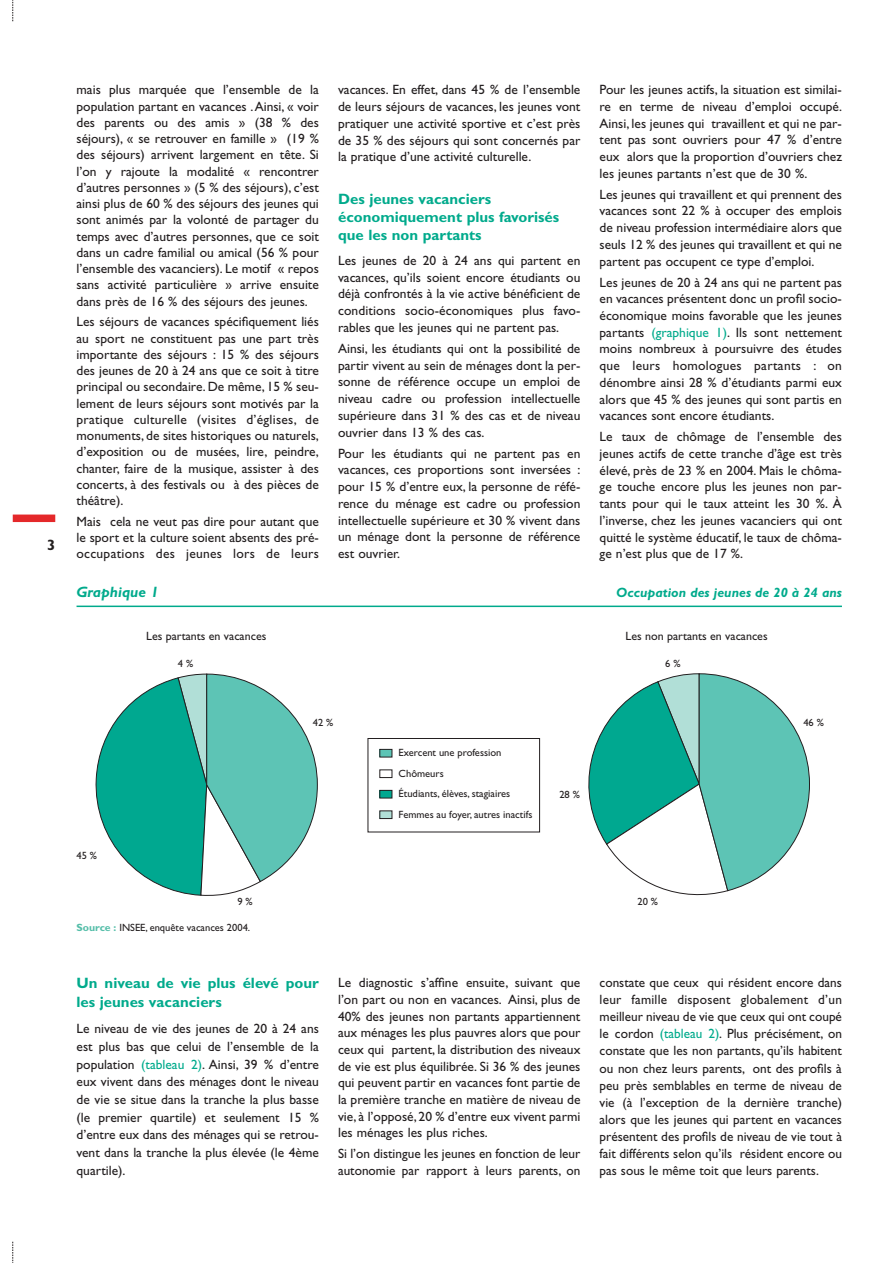
<style>
.page{position:relative;width:893px;height:1263px;background:#fff}
.page>*{position:absolute;margin:0;border:0;box-sizing:border-box;transform-origin:0 0}
.t1{font:700 15px/17.7px "Gill Sans";color:#00aa8c}
.t2{font:italic 700 15px "Gill Sans";color:#00aa8c}
.t3{font:700 15px "Gill Sans";color:#231f20}
.t4{font:13.5px/16.6px "Gill Sans";color:#231f20;text-align:justify}
.t5{font:italic 700 13.5px "Gill Sans";color:#00aa8c}
.t6{font:12px "Gill Sans";color:#231f20}
.t7{font:10.5px/20.5px "Gill Sans";color:#231f20}
.s1{color:#00aa8c}
.s2{font-weight:700;color:#55bea9}
</style>
<div class="page">
<hr style="left:77px;top:606px;width:765px;height:1px;background:#00aa8c">
<svg style="left:95px;top:673px;width:223px;height:223px"></svg>
<svg style="left:588px;top:673px;width:222px;height:223px"></svg>
<div style="left:368px;top:738px;width:172px;height:94px;border:1px solid #231f20"></div>
<div style="left:380px;top:749px;width:12px;height:8px;background:#5dc4b5"></div>
<div style="left:379px;top:749px;width:13px;height:8px;border:1px solid #231f20"></div>
<div style="left:379px;top:769px;width:13px;height:9px;border:1px solid #231f20"></div>
<div style="left:380px;top:790px;width:12px;height:8px;background:#00a890"></div>
<div style="left:379px;top:790px;width:13px;height:8px;border:1px solid #231f20"></div>
<div style="left:380px;top:811px;width:12px;height:7px;background:#b1dfd7"></div>
<div style="left:379px;top:810px;width:13px;height:9px;border:1px solid #231f20"></div>
<svg style="left:12px;top:0;width:1px;height:21px"></svg>
<svg style="left:12px;top:1242px;width:1px;height:21px"></svg>
<div style="left:13px;top:514px;width:42px;height:8px;background:#e4282a"></div>
<p class="t3" style="left:47px;top:540px;width:10px">3</p>
<p class="t4" style="left:77px;top:83px;width:244px;line-height:16.2px">mais plus marquée que l’ensemble de la population partant en vacances . Ainsi, « voir des parents ou des amis » (38 % des séjours), « se retrouver en famille » (19 % des séjours) arrivent largement en tête. Si l’on y rajoute la modalité « rencontrer d’autres personnes » (5 % des séjours), c’est ainsi plus de 60 % des séjours des jeunes qui sont animés par la volonté de partager du temps avec d’autres personnes, que ce soit dans un cadre familial ou amical (56 % pour l’ensemble des vacanciers). Le motif « repos sans activité particulière » arrive ensuite dans près de 16 % des séjours des jeunes.</p>
<p class="t4" style="left:77px;top:315px;width:244px;line-height:16.2px">Les séjours de vacances spécifiquement liés au sport ne constituent pas une part très importante des séjours : 15 % des séjours des jeunes de 20 à 24 ans que ce soit à titre principal ou secondaire. De même, 15 % seu&shy;lement de leurs séjours sont motivés par la pratique culturelle (visites d’églises, de monuments, de sites historiques ou naturels, d’exposition ou de musées, lire, peindre, chanter, faire de la musique, assister à des concerts, à des festivals ou à des pièces de théâtre).</p>
<p class="t4" style="left:77px;top:514px;width:244px;line-height:16.2px">Mais cela ne veut pas dire pour autant que le sport et la culture soient absents des pré&shy;occupations des jeunes lors de leurs</p>
<p class="t4" style="left:338px;top:83px;width:244px">vacances. En effet, dans 45 % de l’ensemble de leurs séjours de vacances, les jeunes vont pratiquer une activité sportive et c’est près de 35 % des séjours qui sont concernés par la pratique d’une activité culturelle.</p>
<p class="t1" style="left:338px;top:192px;width:223px">Des jeunes vacanciers économiquement plus favorisés que les non partants</p>
<p class="t4" style="left:338px;top:253px;width:244px">Les jeunes de 20 à 24 ans qui partent en vacances, qu’ils soient encore étudiants ou déjà confrontés à la vie active bénéficient de conditions socio-économiques plus favo&shy;rables que les jeunes qui ne partent pas.</p>
<p class="t4" style="left:338px;top:341px;width:244px">Ainsi, les étudiants qui ont la possibilité de partir vivent au sein de ménages dont la per&shy;sonne de référence occupe un emploi de niveau cadre ou profession intellectuelle supérieure dans 31 % des cas et de niveau ouvrier dans 13 % des cas.</p>
<p class="t4" style="left:338px;top:446px;width:244px">Pour les étudiants qui ne partent pas en vacances, ces proportions sont inversées : pour 15 % d’entre eux, la personne de réfé&shy;rence du ménage est cadre ou profession intellectuelle supérieure et 30 % vivent dans un ménage dont la personne de référence est ouvrier.</p>
<p class="t4" style="left:600px;top:83px;width:244px">Pour les jeunes actifs, la situation est similai&shy;re en terme de niveau d’emploi occupé.<br>Ainsi, les jeunes qui travaillent et qui ne par&shy;tent pas sont ouvriers pour 47 % d’entre eux alors que la proportion d’ouvriers chez les jeunes partants n’est que de 30 %.</p>
<p class="t4" style="left:600px;top:187px;width:244px">Les jeunes qui travaillent et qui prennent des vacances sont 22 % à occuper des emplois de niveau profession intermédiaire alors que seuls 12 % des jeunes qui travaillent et qui ne partent pas occupent ce type d’emploi.</p>
<p class="t4" style="left:600px;top:275px;width:244px">Les jeunes de 20 à 24 ans qui ne partent pas en vacances présentent donc un profil socio&shy;économique moins favorable que les jeunes partants <span class="s1">(graphique 1)</span>. Ils sont nettement moins nombreux à poursuivre des études que leurs homologues partants : on dénombre ainsi 28 % d’étudiants parmi eux alors que 45 % des jeunes qui sont partis en vacances sont encore étudiants.</p>
<p class="t4" style="left:600px;top:430px;width:244px">Le taux de chômage de l’ensemble des jeunes actifs de cette tranche d’âge est très élevé, près de 23 % en 2004. Mais le chôma&shy;ge touche encore plus les jeunes non par&shy;tants pour qui le taux atteint les 30 %. À l’inverse, chez les jeunes vacanciers qui ont quitté le système éducatif, le taux de chôma&shy;ge n’est plus que de 17 %.</p>
<p class="t2" style="left:77px;top:587px;width:84px">Graphique 1</p>
<p class="t5" style="left:616px;top:588px;width:227px">Occupation des jeunes de 20 à 24 ans</p>
<p class="t6" style="left:146px;top:629px;width:122px">Les partants en vacances</p>
<p class="t6" style="left:625px;top:629px;width:144px">Les non partants en vacances</p>
<p class="t7" style="left:178px;top:653px;width:17px">4 %</p>
<p class="t7" style="left:665px;top:653px;width:17px">6 %</p>
<p class="t7" style="left:313px;top:712px;width:22px">42 %</p>
<p class="t7" style="left:803px;top:712px;width:22px">46 %</p>
<p class="t7" style="left:77px;top:845px;width:22px">45 %</p>
<p class="t7" style="left:399px;top:742px;width:135px">Exercent une profession<br>Chômeurs<br>Étudiants, élèves, stagiaires<br>Femmes au foyer, autres inactifs</p>
<p class="t7" style="left:559px;top:784px;width:22px">28 %</p>
<p class="t7" style="left:237px;top:891px;width:17px">9 %</p>
<p class="t7" style="left:637px;top:891px;width:22px">20 %</p>
<p class="t7" style="left:77px;top:918px;width:175px"><span class="s2">Source :</span> INSEE, enquête vacances 2004.</p>
<p class="t1" style="left:77px;top:975px;width:244px;line-height:18.6px">Un niveau de vie plus élevé pour les jeunes vacanciers</p>
<p class="t4" style="left:77px;top:1021px;width:244px;line-height:17.7px">Le niveau de vie des jeunes de 20 à 24 ans est plus bas que celui de l’ensemble de la population <span class="s1">(tableau 2)</span>. Ainsi, 39 % d’entre eux vivent dans des ménages dont le niveau de vie se situe dans la tranche la plus basse (le premier quartile) et seulement 15 % d’entre eux dans des ménages qui se retrou&shy;vent dans la tranche la plus élevée (le 4ème quartile).</p>
<p class="t4" style="left:338px;top:976px;width:244px">Le diagnostic s’affine ensuite, suivant que l’on part ou non en vacances. Ainsi, plus de 40% des jeunes non partants appartiennent aux ménages les plus pauvres alors que pour ceux qui partent, la distribution des niveaux de vie est plus équilibrée. Si 36 % des jeunes qui peuvent partir en vacances font partie de la première tranche en matière de niveau de vie, à l’opposé, 20 % d’entre eux vivent parmi les ménages les plus riches.</p>
<p class="t4" style="left:338px;top:1147px;width:244px">Si l’on distingue les jeunes en fonction de leur autonomie par rapport à leurs parents, on</p>
<p class="t4" style="left:600px;top:976px;width:244px;line-height:17.1px">constate que ceux qui résident encore dans leur famille disposent globalement d’un meilleur niveau de vie que ceux qui ont coupé le cordon <span class="s1">(tableau 2)</span>. Plus précisément, on constate que les non partants, qu’ils habitent ou non chez leurs parents, ont des profils à peu près semblables en terme de niveau de vie (à l’exception de la dernière tranche) alors que les jeunes qui partent en vacances présentent des profils de niveau de vie tout à fait différents selon qu’ils résident encore ou pas sous le même toit que leurs parents.</p>
</div>
